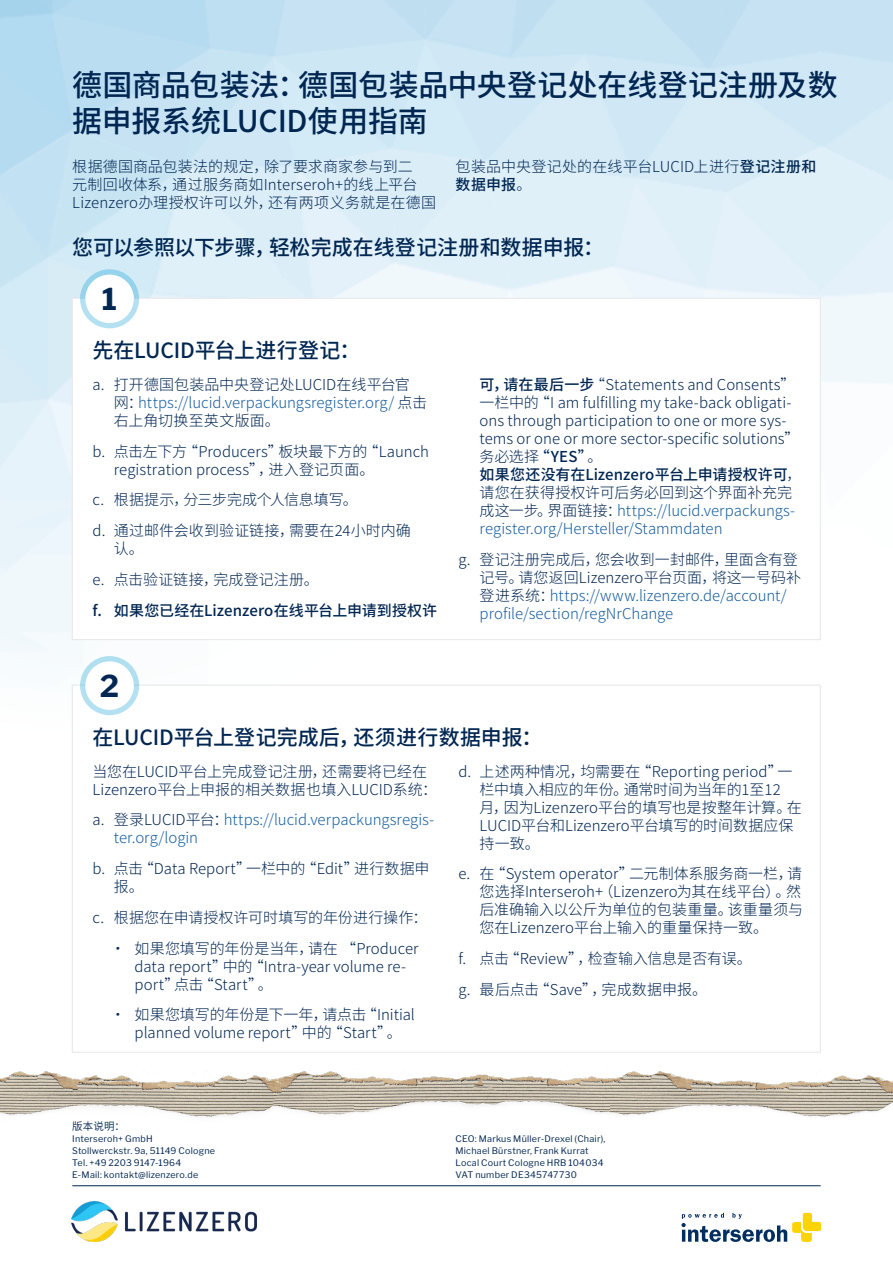
<style>
.page{position:relative;width:893px;height:1263px;background:#fff}
.page>*{position:absolute;margin:0;border:0;box-sizing:border-box;transform-origin:0 0}
.t1{font:500 30px/36px "Source Han Sans CN";letter-spacing:-.005em;color:#002652}
.t2{font:700 30px "Libre Franklin";color:#002652}
.t3{font:500 21px "Source Han Sans CN";letter-spacing:-.005em;color:#002652}
.t4{font:300 15px/18px "Source Han Sans CN";color:#002652}
.t5{font:300 15px/18px "Source Han Sans CN";color:#175d9e}
.t6{font:500 15px "Source Han Sans CN";color:#002652}
.t7{font:10.5px "Source Han Sans CN";color:#002652}
.t8{font:9px "Libre Franklin";letter-spacing:.025em;color:#002652}
.s1{font-weight:500}
.s2{color:#175d9e}
.s3{color:#002652}
</style>
<div class="page">
<img style="left:0;top:1071px;width:893px;height:46px">
<img style="left:72px;top:1201px;width:185px;height:41px">
<hr style="left:72px;top:1185px;width:749px;height:1px;background:#002652">
<svg style="left:681px;top:1213px;width:140px;height:29px"></svg>
<div style="left:72px;top:298px;width:749px;height:342px;background:#fff;border:1px solid #e6e7e9"></div>
<div style="left:72px;top:685px;width:749px;height:367px;background:#fff;border:1px solid #e6e7e9"></div>
<div style="left:80px;top:269px;width:59px;height:59px;border:8px solid #009dd3;border-radius:50%"></div>
<div style="left:85px;top:275px;width:49px;height:48px;background:#fff;border-radius:50%"></div>
<div style="left:80px;top:656px;width:59px;height:59px;border:8px solid #009dd3;border-radius:50%"></div>
<div style="left:85px;top:661px;width:49px;height:49px;background:#fff;border-radius:50%"></div>
<p class="t1" style="left:72px;top:68px;width:767px">德国商品包装法：德国包装品中央登记处在线登记注册及数据申报系统LUCID使用指南</p>
<p class="t4" style="left:72px;top:158px;width:365px">根据德国商品包装法的规定，除了要求商家参与到二<br>元制回收体系，通过服务商如Interseroh+的线上平台<br>Lizenzero办理授权许可以外，还有两项义务就是在德国</p>
<p class="t4" style="left:455px;top:158px;width:363px">包装品中央登记处的在线平台LUCID上进行<span class="s1">登记注册和数据申报</span>。</p>
<p class="t3" style="left:72px;top:236px;width:533px">您可以参照以下步骤，轻松完成在线登记注册和数据申报：</p>
<p class="t2" style="left:102px;top:281px;width:17px">1</p>
<p class="t3" style="left:93px;top:338px;width:269px">先在LUCID平台上进行登记：</p>
<p class="t4" style="left:114px;top:376px;width:315px;text-indent:-21px">a. 打开德国包装品中央登记处LUCID在线平台官网：<span class="s2">https://lucid.verpackungsregister.org/</span> 点击右上角切换至英文版面。</p>
<p class="t4" style="left:114px;top:442px;width:317px;text-indent:-21px">b. 点击左下方“Producers”板块最下方的“Launch registration process”，进入登记页面。</p>
<p class="t4" style="left:93px;top:491px;width:267px">c. 根据提示，分三步完成个人信息填写。</p>
<p class="t4" style="left:114px;top:522px;width:298px;text-indent:-21px">d. 通过邮件会收到验证链接，需要在24小时内确认。</p>
<p class="t4" style="left:93px;top:571px;width:228px">e. 点击验证链接，完成登记注册。</p>
<p class="t6" style="left:93px;top:602px;width:346px">f. 如果您已经在Lizenzero在线平台上申请到授权许</p>
<p class="t2" style="left:100px;top:668px;width:21px">2</p>
<p class="t4" style="left:480px;top:376px;width:323px"><span class="s1">可，请在最后一步</span>“Statements and Consents”一栏中的“I am fulfilling my take-back obligati&shy;ons through participation to one or more sys&shy;tems or one or more sector-specific solutions”务必选择<span class="s1">“YES”</span>。<br><span class="s1">如果您还没有在Lizenzero平台上申请授权许可</span>，请您在获得授权许可后务必回到这个界面补充完成这一步。界面链接：<span class="s2">https://lucid.verpackungs&shy;register.org/Hersteller/Stammdaten</span></p>
<p class="t5" style="left:480px;top:550px;width:323px;text-indent:-21px"><span class="s3">g. 登记注册完成后，您会收到一封邮件，里面含有登记号。请您返回Lizenzero平台页面，将这一号码补登进系统：</span>https://www.lizenzero.de/account/ profile/section/regNrChange</p>
<p class="t3" style="left:93px;top:725px;width:451px">在LUCID平台上登记完成后，还须进行数据申报：</p>
<p class="t4" style="left:93px;top:762px;width:346px">当您在LUCID平台上完成登记注册，还需要将已经在<br>Lizenzero平台上申报的相关数据也填入LUCID系统：</p>
<p class="t5" style="left:114px;top:811px;width:322px;text-indent:-21px"><span class="s3">a. 登录LUCID平台：</span>https://lucid.verpackungsregis&shy;ter.org/login</p>
<p class="t4" style="left:114px;top:860px;width:317px;text-indent:-21px">b. 点击“Data Report”一栏中的“Edit”进行数据申报。</p>
<p class="t4" style="left:93px;top:909px;width:336px">c. 根据您在申请授权许可时填写的年份进行操作：</p>
<p class="t4" style="left:135px;top:939px;width:286px;text-indent:-24px">• 如果您填写的年份是当年，请在 “Producer data report”中的“Intra-year volume re&shy;port”点击“Start”。</p>
<p class="t4" style="left:135px;top:1006px;width:282px;text-indent:-24px">• 如果您填写的年份是下一年，请点击“Initial planned volume report”中的“Start”。</p>
<p class="t4" style="left:480px;top:762px;width:324px;text-indent:-21px">d. 上述两种情况，均需要在“Reporting period”一栏中填入相应的年份。通常时间为当年的1至12<br>月，因为Lizenzero平台的填写也是按整年计算。在<br>LUCID平台和Lizenzero平台填写的时间数据应保持一致。</p>
<p class="t4" style="left:480px;top:865px;width:325px;text-indent:-21px">e. 在“System operator”二元制体系服务商一栏，请您选择Interseroh+（Lizenzero为其在线平台）。然后准确输入以公斤为单位的包装重量。该重量须与您在Lizenzero平台上输入的重量保持一致。</p>
<p class="t4" style="left:458px;top:950px;width:295px">f. 点击“Review”，检查输入信息是否有误。</p>
<p class="t4" style="left:458px;top:981px;width:250px">g. 最后点击“Save”，完成数据申报。</p>
<p class="t7" style="left:72px;top:1120px;width:54px">版本说明：</p>
<p class="t8" style="left:72px;top:1133px;width:82px">Interseroh+ GmbH</p>
<p class="t8" style="left:72px;top:1145px;width:144px">Stollwerckstr. 9a, 51149 Cologne</p>
<p class="t8" style="left:72px;top:1157px;width:111px">Tel. +49 2203 9147-1964</p>
<p class="t8" style="left:72px;top:1169px;width:128px">E-Mail: kontakt@lizenzero.de</p>
<p class="t8" style="left:455px;top:1133px;width:151px">CEO: Markus Müller-Drexel (Chair),</p>
<p class="t8" style="left:455px;top:1145px;width:135px">Michael Bürstner, Frank Kurrat</p>
<p class="t8" style="left:455px;top:1157px;width:150px">Local Court Cologne HRB 104034</p>
<p class="t8" style="left:455px;top:1169px;width:123px">VAT number DE345747730</p>
</div>
